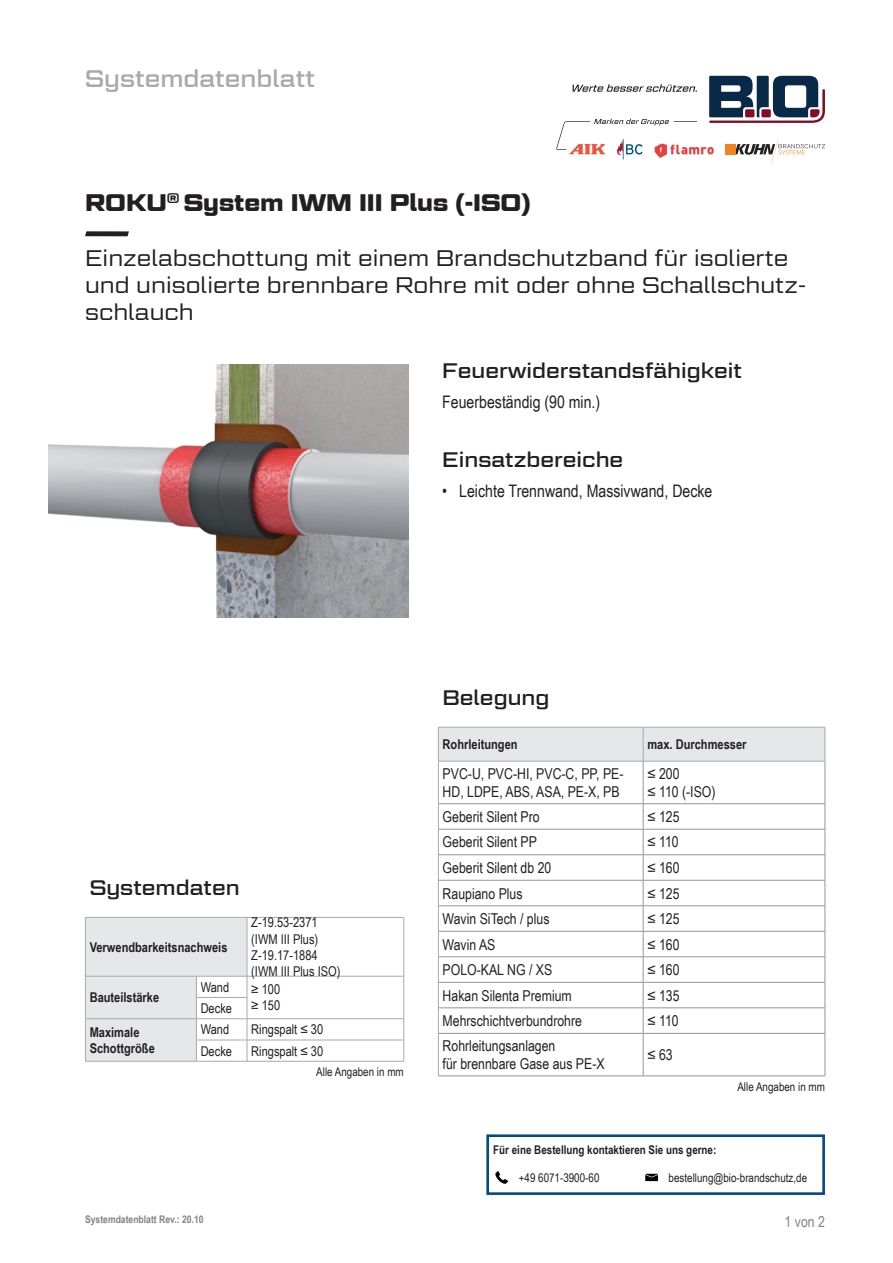
<style>
.page{position:relative;width:893px;height:1263px;background:#fff}
.page>*{position:absolute;margin:0;border:0;box-sizing:border-box;transform-origin:0 0}
.t1{font:700 24px "Geom Graphic";color:#231f20}
.t2{font:24px "Geom Graphic";color:#a8a9ad}
.t3{font:300 22.5px/27px "Geom Graphic";color:#231f20}
.t4{font:21px "Geom Graphic";color:#231f20}
.t5{font:17.25px "Arial Narrow";color:#231f20}
.t6{font:15px/18px "Arial Narrow";color:#231f20}
.t7{font:15px "Arial Narrow";color:#808285}
.t8{font:13.5px/16.2px "Arial Narrow";color:#231f20}
.t9{font:700 13.5px/16.2px "Arial Narrow";color:#231f20}
.t10{font:12px "Arial Narrow";color:#231f20}
.t11{font:700 12px "Arial Narrow";color:#231f20}
.t12{font:700 10.5px "Arial Narrow";color:#808285}
</style>
<div class="page">
<svg style="left:248px;top:975px;width:155px;height:86px"></svg>
<hr style="left:247px;top:1018px;width:157px;height:1px;background:#a8a9ad">
<hr style="left:247px;top:1040px;width:157px;height:1px;background:#a8a9ad">
<hr style="left:85px;top:1061px;width:111px;height:1px;background:#a8a9ad">
<svg style="left:85px;top:918px;width:163px;height:143px"></svg>
<svg style="left:403px;top:977px;width:1px;height:84px"></svg>
<hr style="left:196px;top:1061px;width:51px;height:1px;background:#a8a9ad">
<hr style="left:247px;top:1061px;width:157px;height:1px;background:#a8a9ad">
<hr style="left:85px;top:917px;width:111px;height:1px;background:#a8a9ad">
<hr style="left:196px;top:917px;width:51px;height:1px;background:#a8a9ad">
<hr style="left:86px;top:976px;width:110px;height:1px;background:#a8a9ad">
<hr style="left:196px;top:976px;width:51px;height:1px;background:#a8a9ad">
<hr style="left:85px;top:917px;width:1px;height:59px;background:#a8a9ad">
<hr style="left:247px;top:917px;width:157px;height:1px;background:#a8a9ad">
<hr style="left:247px;top:917px;width:1px;height:59px;background:#a8a9ad">
<hr style="left:403px;top:917px;width:1px;height:59px;background:#a8a9ad">
<hr style="left:247px;top:976px;width:157px;height:1px;background:#a8a9ad">
<svg style="left:438px;top:726px;width:387px;height:349px"></svg>
<div style="left:439px;top:728px;width:386px;height:33px;background:#e6e7e9"></div>
<hr style="left:643px;top:727px;width:1px;height:34px;background:#a8a9ad">
<hr style="left:438px;top:761px;width:1px;height:43px;background:#a8a9ad">
<svg style="left:438px;top:804px;width:1px;height:229px"></svg>
<hr style="left:438px;top:1033px;width:1px;height:43px;background:#a8a9ad">
<hr style="left:643px;top:761px;width:1px;height:42px;background:#939598">
<hr style="left:825px;top:761px;width:1px;height:42px;background:#939598">
<hr style="left:439px;top:803px;width:204px;height:1px;background:#939598">
<hr style="left:643px;top:803px;width:182px;height:1px;background:#939598">
<hr style="left:439px;top:829px;width:204px;height:1px;background:#939598">
<hr style="left:643px;top:829px;width:182px;height:1px;background:#939598">
<hr style="left:439px;top:854px;width:204px;height:1px;background:#939598">
<hr style="left:643px;top:854px;width:182px;height:1px;background:#939598">
<hr style="left:439px;top:880px;width:204px;height:1px;background:#939598">
<hr style="left:643px;top:880px;width:182px;height:1px;background:#939598">
<hr style="left:439px;top:905px;width:204px;height:1px;background:#939598">
<hr style="left:643px;top:905px;width:182px;height:1px;background:#939598">
<hr style="left:439px;top:931px;width:204px;height:1px;background:#939598">
<hr style="left:643px;top:931px;width:182px;height:1px;background:#939598">
<hr style="left:439px;top:956px;width:204px;height:1px;background:#939598">
<hr style="left:643px;top:956px;width:182px;height:1px;background:#939598">
<hr style="left:439px;top:982px;width:204px;height:1px;background:#939598">
<hr style="left:643px;top:982px;width:182px;height:1px;background:#939598">
<hr style="left:439px;top:1007px;width:204px;height:1px;background:#939598">
<hr style="left:643px;top:1007px;width:182px;height:1px;background:#939598">
<svg style="left:643px;top:804px;width:1px;height:229px"></svg>
<svg style="left:825px;top:804px;width:1px;height:229px"></svg>
<hr style="left:439px;top:1033px;width:204px;height:1px;background:#939598">
<hr style="left:643px;top:1033px;width:182px;height:1px;background:#939598">
<hr style="left:643px;top:1033px;width:1px;height:43px;background:#939598">
<hr style="left:825px;top:1033px;width:1px;height:43px;background:#939598">
<hr style="left:438px;top:1075px;width:205px;height:1px;background:#939598">
<hr style="left:643px;top:1075px;width:182px;height:1px;background:#939598">
<hr style="left:438px;top:727px;width:205px;height:1px;background:#a8a9ad">
<hr style="left:643px;top:727px;width:182px;height:1px;background:#a8a9ad">
<hr style="left:825px;top:727px;width:1px;height:34px;background:#a8a9ad">
<hr style="left:438px;top:761px;width:205px;height:1px;background:#a8a9ad">
<hr style="left:643px;top:761px;width:182px;height:1px;background:#a8a9ad">
<hr style="left:438px;top:727px;width:1px;height:34px;background:#a8a9ad">
<img style="left:49px;top:365px;width:359px;height:253px">
<svg style="left:556px;top:76px;width:269px;height:88px"></svg>
<svg style="left:85px;top:231px;width:44px;height:5px"></svg>
<svg style="left:495px;top:1171px;width:13px;height:13px"></svg>
<svg style="left:645px;top:1174px;width:13px;height:7px"></svg>
<div style="left:486px;top:1134px;width:339px;height:61px;border:3px solid #054985"></div>
<h1 class="t2" style="left:85px;top:63px;width:232px">Systemdatenblatt</h1>
<h1 class="t1" style="left:85px;top:188px;width:447px">ROKU<sup>®</sup> System IWM III Plus (-ISO)</h1>
<h2 class="t3" style="left:85px;top:244px;width:722px">Einzelabschottung mit einem Brandschutzband für isolierte und unisolierte brennbare Rohre mit oder ohne Schallschutz&shy;schlauch</h2>
<h3 class="t4" style="left:442px;top:357px;width:301px">Feuerwiderstandsfähigkeit</h3>
<p class="t5" style="left:442px;top:389px;width:160px">Feuerbeständig (90 min.)</p>
<h3 class="t4" style="left:442px;top:447px;width:183px">Einsatzbereiche</h3>
<p class="t5" style="left:442px;top:479px;width:272px">• Leichte Trennwand, Massivwand, Decke</p>
<h3 class="t4" style="left:90px;top:875px;width:152px">Systemdaten</h3>
<p class="t9" style="left:90px;top:938px;width:139px">Verwendbarkeitsnachweis</p>
<p class="t8" style="left:251px;top:914px;width:91px">Z-19.53-2371 (IWM III Plus)<br>Z-19.17-1884 (IWM III Plus ISO)</p>
<p class="t9" style="left:90px;top:989px;width:71px">Bauteilstärke</p>
<p class="t8" style="left:201px;top:978px;width:30px">Wand</p>
<p class="t8" style="left:251px;top:981px;width:30px">≥ 100</p>
<p class="t8" style="left:201px;top:1000px;width:33px">Decke</p>
<p class="t8" style="left:251px;top:997px;width:30px">≥ 150</p>
<p class="t9" style="left:90px;top:1023px;width:67px">Maximale<br>Schottgröße</p>
<p class="t8" style="left:201px;top:1021px;width:30px">Wand</p>
<p class="t8" style="left:251px;top:1021px;width:74px">Ringspalt ≤ 30</p>
<p class="t8" style="left:201px;top:1042px;width:33px">Decke</p>
<p class="t8" style="left:251px;top:1042px;width:74px">Ringspalt ≤ 30</p>
<p class="t10" style="left:316px;top:1063px;width:89px">Alle Angaben in mm</p>
<h3 class="t4" style="left:443px;top:685px;width:108px">Belegung</h3>
<p class="t9" style="left:443px;top:735px;width:77px">Rohrleitungen</p>
<p class="t9" style="left:647px;top:735px;width:101px">max. Durchmesser</p>
<p class="t6" style="left:443px;top:764px;width:182px">PVC-U, PVC-HI, PVC-C, PP, PE-<br>HD, LDPE, ABS, ASA, PE-X, PB</p>
<p class="t6" style="left:647px;top:764px;width:70px">≤ 200<br>≤ 110 (-ISO)</p>
<p class="t6" style="left:443px;top:807px;width:99px">Geberit Silent Pro</p>
<p class="t6" style="left:647px;top:807px;width:34px">≤ 125</p>
<p class="t6" style="left:443px;top:833px;width:96px">Geberit Silent PP</p>
<p class="t6" style="left:647px;top:833px;width:33px">≤ 110</p>
<p class="t6" style="left:443px;top:858px;width:110px">Geberit Silent db 20</p>
<p class="t6" style="left:647px;top:858px;width:34px">≤ 160</p>
<p class="t6" style="left:443px;top:884px;width:81px">Raupiano Plus</p>
<p class="t6" style="left:647px;top:884px;width:34px">≤ 125</p>
<p class="t6" style="left:443px;top:909px;width:108px">Wavin SiTech / plus</p>
<p class="t6" style="left:647px;top:909px;width:34px">≤ 125</p>
<p class="t6" style="left:443px;top:935px;width:54px">Wavin AS</p>
<p class="t6" style="left:647px;top:935px;width:34px">≤ 160</p>
<p class="t6" style="left:443px;top:960px;width:111px">POLO-KAL NG / XS</p>
<p class="t6" style="left:647px;top:960px;width:34px">≤ 160</p>
<p class="t6" style="left:443px;top:986px;width:131px">Hakan Silenta Premium</p>
<p class="t6" style="left:647px;top:986px;width:34px">≤ 135</p>
<p class="t6" style="left:443px;top:1011px;width:141px">Mehrschichtverbundrohre</p>
<p class="t6" style="left:647px;top:1011px;width:33px">≤ 110</p>
<p class="t6" style="left:443px;top:1036px;width:164px">Rohrleitungsanlagen<br>für brennbare Gase aus PE-X</p>
<p class="t6" style="left:647px;top:1045px;width:27px">≤ 63</p>
<p class="t10" style="left:737px;top:1078px;width:89px">Alle Angaben in mm</p>
<p class="t11" style="left:493px;top:1141px;width:225px">Für eine Bestellung kontaktieren Sie uns gerne:</p>
<p class="t10" style="left:519px;top:1169px;width:82px">+49 6071-3900-60</p>
<p class="t10" style="left:669px;top:1169px;width:140px">bestellung@bio-brandschutz,de</p>
<p class="t12" style="left:85px;top:1212px;width:120px">Systemdatenblatt Rev.: 20.10</p>
<p class="t7" style="left:785px;top:1210px;width:42px">1 von 2</p>
</div>
